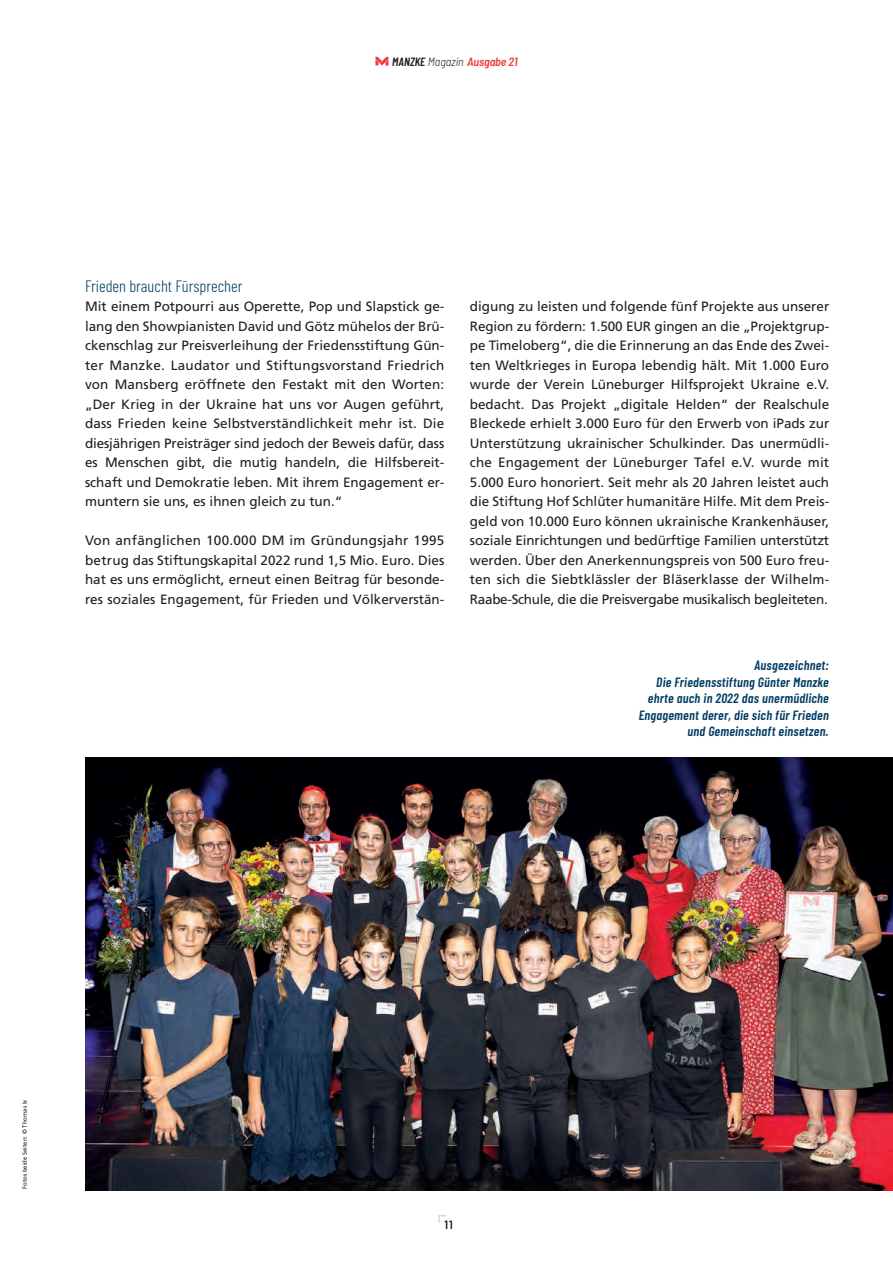
<style>
.page{position:relative;width:893px;height:1263px;background:#fff}
.page>*{position:absolute;margin:0;border:0;box-sizing:border-box;transform-origin:0 0}
.t1{font:300 16.5px "Barlow Condensed";color:#003d62}
.t2{font:13.5px/19.5px "Frutiger";color:#231f20;text-align:justify}
.t3{font:italic 600 13.5px/16.5px "Barlow Condensed";letter-spacing:.02em;color:#003d62;text-align:right}
.t4{font:italic 600 semi-condensed 12px "Barlow";letter-spacing:-.01em;color:#ee3d3c}
.t5{font:600 semi-condensed 12px "Barlow";color:#231f20}
.t6{font:6px "Frutiger";color:#231f20}
.s1{font-family:"Barlow Condensed";font-stretch:normal;color:#231f20}
.s2{font-weight:300;color:#231f20}
</style>
<div class="page">
<svg style="left:438px;top:1215px;width:9px;height:8px"></svg>
<svg style="left:375px;top:57px;width:13px;height:9px"></svg>
<img style="left:85px;top:757px;width:808px;height:434px">
<p class="t4" style="left:392px;top:54px;width:127px"><span class="s1">MANZKE</span> <span class="s2">Magazin</span> Ausgabe 21</p>
<p class="t1" style="left:85px;top:276px;width:159px">Frieden braucht Fürsprecher</p>
<p class="t2" style="left:85px;top:297px;width:361px">Mit einem Potpourri aus Operette, Pop und Slapstick ge&shy;lang den Showpianisten David und Götz mühelos der Brü&shy;ckenschlag zur Preisverleihung der Friedensstiftung Gün&shy;ter Manzke. Laudator und Stiftungsvorstand Friedrich von Mansberg eröffnete den Festakt mit den Worten: „Der Krieg in der Ukraine hat uns vor Augen geführt, dass Frieden keine Selbstverständlichkeit mehr ist. Die diesjährigen Preisträger sind jedoch der Beweis dafür, dass es Menschen gibt, die mutig handeln, die Hilfsbereit&shy;schaft und Demokratie leben. Mit ihrem Engagement er&shy;muntern sie uns, es ihnen gleich zu tun.“</p>
<p class="t2" style="left:85px;top:531px;width:361px">Von anfänglichen 100.000 DM im Gründungsjahr 1995 betrug das Stiftungskapital 2022 rund 1,5 Mio. Euro. Dies hat es uns ermöglicht, erneut einen Beitrag für besonde&shy;res soziales Engagement, für Frieden und Völkerverstän-</p>
<p class="t2" style="left:470px;top:297px;width:361px">digung zu leisten und folgende fünf Projekte aus unserer Region zu fördern: 1.500 EUR gingen an die „Projektgrup&shy;pe Timeloberg“, die die Erinnerung an das Ende des Zwei&shy;ten Weltkrieges in Europa lebendig hält. Mit 1.000 Euro wurde der Verein Lüneburger Hilfsprojekt Ukraine e.V. bedacht. Das Projekt „digitale Helden“ der Realschule Bleckede erhielt 3.000 Euro für den Erwerb von iPads zur Unterstützung ukrainischer Schulkinder. Das unermüdli&shy;che Engagement der Lüneburger Tafel e.V. wurde mit 5.000 Euro honoriert. Seit mehr als 20 Jahren leistet auch die Stiftung Hof Schlüter humanitäre Hilfe. Mit dem Preis&shy;geld von 10.000 Euro können ukrainische Krankenhäuser, soziale Einrichtungen und bedürftige Familien unterstützt werden. Über den Anerkennungspreis von 500 Euro freu&shy;ten sich die Siebtklässler der Bläserklasse der Wilhelm-Raabe-Schule, die die Preisvergabe musikalisch begleiteten.</p>
<p class="t3" style="left:754px;top:657px;width:76px">Ausgezeichnet:</p>
<p class="t3" style="left:639px;top:673px;width:192px">Die Friedensstiftung Günter Manzke ehrte auch in 2022 das unermüdliche Engagement derer, die sich für Frieden und Gemeinschaft einsetzen.</p>
<p class="t6" style="left:21px;top:1189px;width:91px;rotate:-90deg">Fotos beide Seiten: © Thomas Ix</p>
<p class="t5" style="left:444px;top:1217px;width:10px">11</p>
</div>
